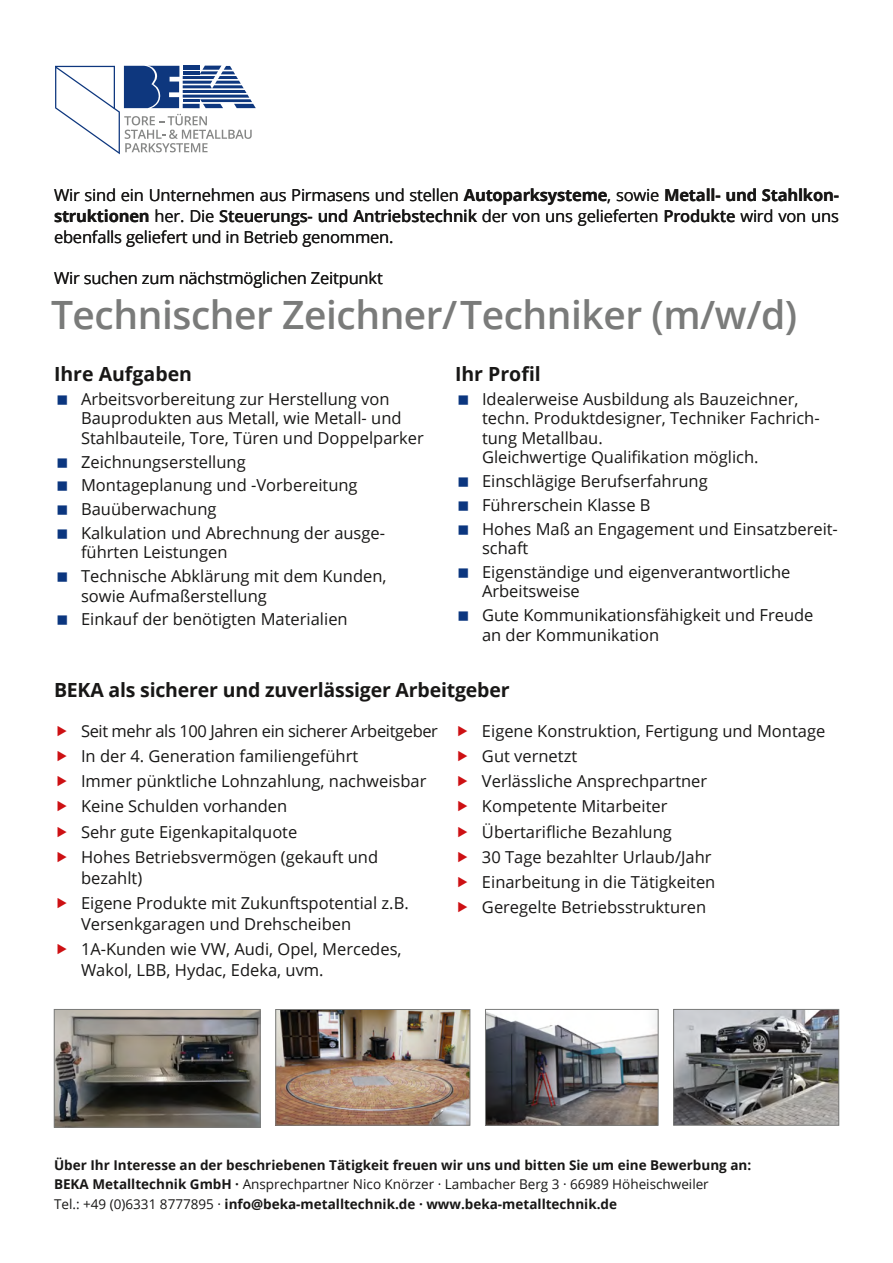
<style>
.page{position:relative;width:893px;height:1263px;background:#fff}
.page>*{position:absolute;margin:0;border:0;box-sizing:border-box;transform-origin:0 0}
.t1{font:600 39px "Open Sans";letter-spacing:-.01em;color:#7a7b7a}
.t2{font:700 19.5px "Open Sans";letter-spacing:-.01em;color:#181716}
.t3{font:16.5px/25.2px "Open Sans";color:#181716}
.t4{font:700 13.5px/19.5px "Open Sans";color:#181716}
.s1{font-weight:700}
.s2{font-weight:600}
.s3{font-weight:400}
</style>
<div class="page">
<svg style="left:55px;top:66px;width:201px;height:88px"></svg>
<img style="left:487px;top:1011px;width:169px;height:112px">
<div style="left:485px;top:1009px;width:173px;height:116px;border:1px solid #7a7b7a"></div>
<img style="left:56px;top:1011px;width:202px;height:114px">
<div style="left:54px;top:1009px;width:206px;height:118px;border:1px solid #7a7b7a"></div>
<img style="left:675px;top:1011px;width:162px;height:112px">
<div style="left:673px;top:1009px;width:166px;height:116px;border:1px solid #7a7b7a"></div>
<img style="left:277px;top:1011px;width:191px;height:112px">
<div style="left:275px;top:1009px;width:195px;height:116px;border:1px solid #7a7b7a"></div>
<p class="t3" style="left:54px;top:184px;width:786px;line-height:21px;text-align:justify">Wir sind ein Unternehmen aus Pirmasens und stellen <span class="s1">Autoparksysteme</span>, sowie <span class="s1">Metall- und Stahlkon&shy;struktionen</span> her. Die <span class="s2">Steuerungs- und Antriebstechnik</span> der von uns gelieferten <span class="s2">Produkte</span> wird von uns ebenfalls geliefert und in Betrieb genommen.</p>
<p class="t3" style="left:54px;top:265px;width:330px">Wir suchen zum nächstmöglichen Zeitpunkt</p>
<h1 class="t1" style="left:51px;top:288px;width:748px">Technischer Zeichner/Techniker (m/w/d)</h1>
<p class="t2" style="left:54px;top:360px;width:140px">Ihre Aufgaben</p>
<p class="t3" style="left:81px;top:389px;width:344px;line-height:19.5px">Arbeitsvorbereitung zur Herstellung von<br>Bauprodukten aus Metall, wie Metall- und<br>Stahlbauteile, Tore, Türen und Doppelparker</p>
<p class="t3" style="left:81px;top:449px;width:306px;line-height:23.7px">Zeichnungserstellung<br>Montageplanung und -Vorbereitung<br>Bauüberwachung<br>Kalkulation und Abrechnung der ausge-</p>
<p class="t3" style="left:81px;top:540px;width:307px;line-height:23.7px">führten Leistungen<br>Technische Abklärung mit dem Kunden,</p>
<p class="t3" style="left:81px;top:583px;width:268px;line-height:23.7px">sowie Aufmaßerstellung<br>Einkauf der benötigten Materialien</p>
<p class="t2" style="left:455px;top:360px;width:87px">Ihr Profil</p>
<p class="t3" style="left:482px;top:389px;width:339px;line-height:19.5px">Idealerweise Ausbildung als Bauzeichner, techn. Produktdesigner, Techniker Fachrich&shy;tung Metallbau.<br>Gleichwertige Qualifikation möglich.</p>
<p class="t3" style="left:482px;top:469px;width:357px;line-height:23.7px">Einschlägige Berufserfahrung<br>Führerschein Klasse B<br>Hohes Maß an Engagement und Einsatzbereit-</p>
<p class="t3" style="left:482px;top:536px;width:310px;line-height:23.7px">schaft<br>Eigenständige und eigenverantwortliche</p>
<p class="t3" style="left:482px;top:579px;width:333px;line-height:23.7px">Arbeitsweise<br>Gute Kommunikationsfähigkeit und Freude</p>
<p class="t3" style="left:482px;top:622px;width:179px">an der Kommunikation</p>
<p class="t2" style="left:54px;top:676px;width:457px">BEKA als sicherer und zuverlässiger Arbeitgeber</p>
<p class="t3" style="left:81px;top:718px;width:359px">Seit mehr als 100 Jahren ein sicherer Arbeitgeber In der 4. Generation familiengeführt<br>Immer pünktliche Lohnzahlung, nachweisbar Keine Schulden vorhanden<br>Sehr gute Eigenkapitalquote<br>Hohes Betriebsvermögen (gekauft und</p>
<p class="t3" style="left:81px;top:865px;width:329px">bezahlt)<br>Eigene Produkte mit Zukunftspotential z.B.</p>
<p class="t3" style="left:81px;top:911px;width:322px">Versenkgaragen und Drehscheiben<br>1A-Kunden wie VW, Audi, Opel, Mercedes,</p>
<p class="t3" style="left:81px;top:957px;width:244px">Wakol, LBB, Hydac, Edeka, uvm.</p>
<p class="t3" style="left:482px;top:718px;width:345px">Eigene Konstruktion, Fertigung und Montage<br>Gut vernetzt<br>Verlässliche Ansprechpartner<br>Kompetente Mitarbeiter<br>Übertarifliche Bezahlung<br>30 Tage bezahlter Urlaub/Jahr<br>Einarbeitung in die Tätigkeiten<br>Geregelte Betriebsstrukturen</p>
<p class="t4" style="left:54px;top:1155px;width:699px">Über Ihr Interesse an der beschriebenen Tätigkeit freuen wir uns und bitten Sie um eine Bewerbung an:<br>BEKA Metalltechnik GmbH · <span class="s3">Ansprechpartner Nico Knörzer · Lambacher Berg 3 · 66989 Höheischweiler<br>Tel.: +49 (0)6331 8777895 ·</span> info@beka-metalltechnik.de · www.beka-metalltechnik.de</p>
</div>
